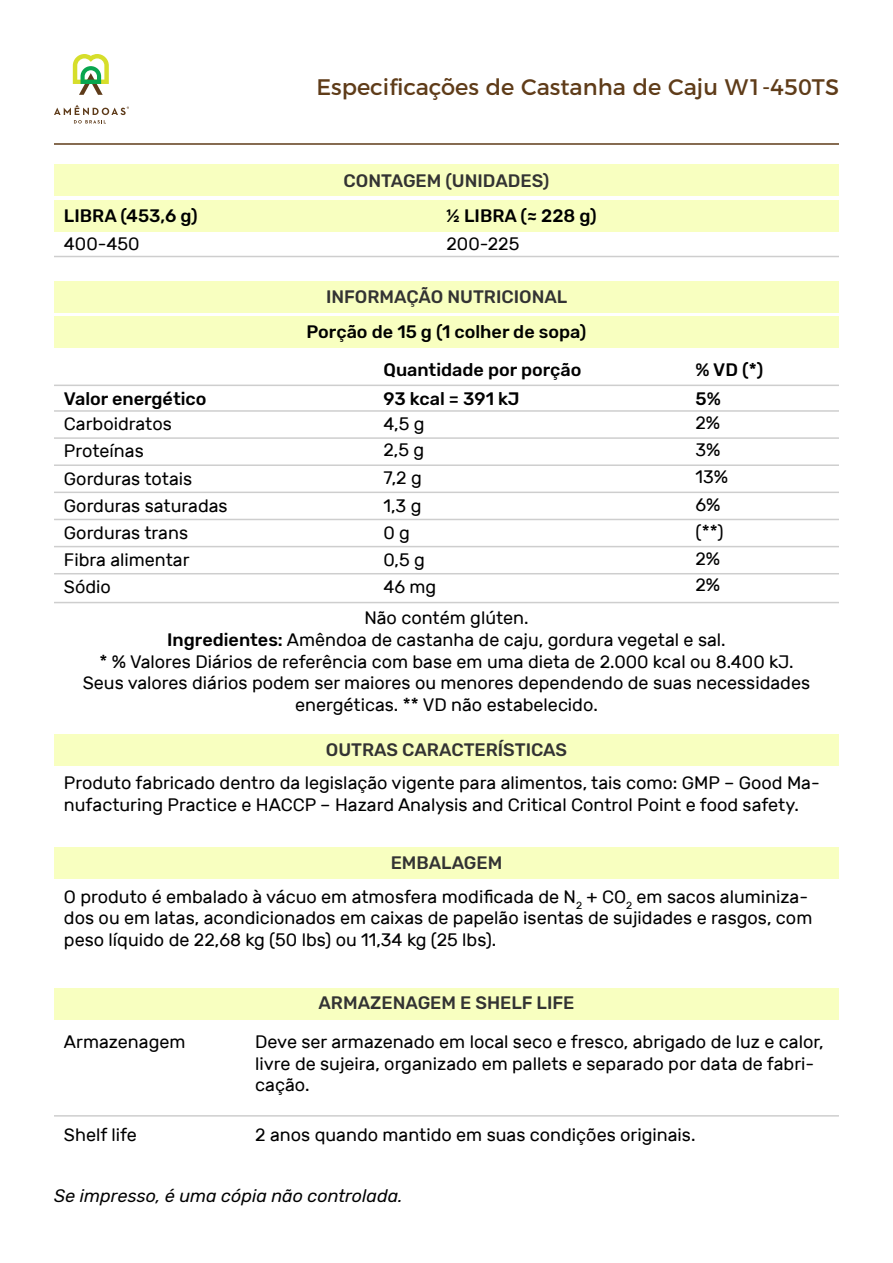
<style>
.page{position:relative;width:893px;height:1263px;background:#fff}
.page>*{position:absolute;margin:0;border:0;box-sizing:border-box;transform-origin:0 0}
.t1{font:22.5px "Montserrat";color:#5f3c19}
.t2{font:18px/27.2px "Rubik";color:#000}
.t3{font:500 18px "Rubik";color:#000}
.t4{font:500 18px "Rubik";color:#333}
.t5{font:italic 18px "Rubik";color:#000}
.s1{font-weight:500}
</style>
<div class="page">
<svg style="left:73px;top:54px;width:36px;height:41px"></svg>
<svg style="left:54px;top:105px;width:75px;height:19px"></svg>
<hr style="left:54px;top:143px;width:785px;height:2px;background:#5f3c19">
<hr style="left:54px;top:256px;width:785px;height:1px;background:#cecece">
<hr style="left:54px;top:410px;width:785px;height:2px;background:#cecece">
<hr style="left:54px;top:437px;width:785px;height:2px;background:#cecece">
<hr style="left:54px;top:464px;width:785px;height:2px;background:#cecece">
<hr style="left:54px;top:492px;width:785px;height:1px;background:#cecece">
<hr style="left:54px;top:519px;width:785px;height:1px;background:#cecece">
<hr style="left:54px;top:546px;width:785px;height:1px;background:#cecece">
<hr style="left:54px;top:573px;width:785px;height:1px;background:#cecece">
<hr style="left:54px;top:602px;width:785px;height:1px;background:#cecece">
<hr style="left:54px;top:385px;width:785px;height:1px;background:#cecece">
<hr style="left:54px;top:1115px;width:785px;height:1px;background:#cecece">
<div style="left:54px;top:164px;width:785px;height:32px;background:#f8ffc0"></div>
<div style="left:54px;top:281px;width:785px;height:32px;background:#f8ffc0"></div>
<div style="left:54px;top:734px;width:785px;height:31px;background:#f8ffc0"></div>
<div style="left:54px;top:848px;width:785px;height:31px;background:#f8ffc0"></div>
<div style="left:54px;top:988px;width:785px;height:31px;background:#f8ffc0"></div>
<div style="left:54px;top:200px;width:785px;height:31px;background:#f8ffc0"></div>
<div style="left:54px;top:317px;width:785px;height:31px;background:#f8ffc0"></div>
<p class="t1" style="left:316px;top:69px;width:524px">Especificações de Castanha de Caju W1-450TS</p>
<p class="t3" style="left:64px;top:205px;width:135px">LIBRA (453,6 g)</p>
<p class="t2" style="left:64px;top:231px;width:77px">400-450</p>
<p class="t4" style="left:344px;top:170px;width:207px">CONTAGEM (UNIDADES)</p>
<p class="t3" style="left:446px;top:205px;width:152px">½ LIBRA (≈ 228 g)</p>
<p class="t2" style="left:446px;top:231px;width:74px">200-225</p>
<p class="t4" style="left:326px;top:286px;width:243px">INFORMAÇÃO NUTRICIONAL</p>
<p class="t3" style="left:307px;top:321px;width:281px">Porção de 15 g (1 colher de sopa)</p>
<p class="t3" style="left:383px;top:359px;width:199px">Quantidade por porção</p>
<p class="t3" style="left:695px;top:359px;width:69px">% VD (*)</p>
<p class="t3" style="left:64px;top:388px;width:144px">Valor energético</p>
<p class="t3" style="left:383px;top:388px;width:138px">93 kcal = 391 kJ</p>
<p class="t2" style="left:64px;top:411px;width:165px">Carboidratos<br>Proteínas<br>Gorduras totais<br>Gorduras saturadas<br>Gorduras trans<br>Fibra alimentar<br>Sódio</p>
<p class="t2" style="left:83px;top:608px;width:729px;line-height:21.6px;text-align:center">Não contém glúten.<br><span class="s1">Ingredientes:</span> Amêndoa de castanha de caju, gordura vegetal e sal.<br>* % Valores Diários de referência com base em uma dieta de 2.000 kcal ou 8.400 kJ.<br>Seus valores diários podem ser maiores ou menores dependendo de suas necessidades energéticas. ** VD não estabelecido.</p>
<p class="t3" style="left:695px;top:388px;width:27px">5%</p>
<p class="t2" style="left:695px;top:409px;width:34px">2%<br>3%<br>13%<br>6% (**)<br>2%<br>2%</p>
<p class="t2" style="left:383px;top:410px;width:54px">4,5 g<br>2,5 g<br>7,2 g<br>1,3 g<br>0 g<br>0,5 g<br>46 mg</p>
<p class="t4" style="left:326px;top:739px;width:243px">OUTRAS CARACTERÍSTICAS</p>
<p class="t2" style="left:64px;top:772px;width:757px;line-height:21.6px">Produto fabricado dentro da legislação vigente para alimentos, tais como: GMP – Good Ma&shy;nufacturing Practice e HACCP – Hazard Analysis and Critical Control Point e food safety.</p>
<p class="t4" style="left:391px;top:853px;width:113px">EMBALAGEM</p>
<p class="t2" style="left:64px;top:886px;width:750px;line-height:21.6px">O produto é embalado à vácuo em atmosfera modificada de N<sub>2</sub> + CO<sub>2</sub> em sacos aluminiza&shy;dos ou em latas, acondicionados em caixas de papelão isentas de sujidades e rasgos, com peso líquido de 22,68 kg (50 lbs) ou 11,34 kg (25 lbs).</p>
<p class="t2" style="left:64px;top:1029px;width:123px">Armazenagem</p>
<p class="t2" style="left:64px;top:1122px;width:74px">Shelf life</p>
<p class="t4" style="left:318px;top:992px;width:258px">ARMAZENAGEM E SHELF LIFE</p>
<p class="t2" style="left:255px;top:1031px;width:570px;line-height:21.6px">Deve ser armazenado em local seco e fresco, abrigado de luz e calor, livre de sujeira, organizado em pallets e separado por data de fabri&shy;cação.</p>
<p class="t2" style="left:255px;top:1122px;width:442px">2 anos quando mantido em suas condições originais.</p>
<p class="t5" style="left:54px;top:1186px;width:350px">Se impresso, é uma cópia não controlada.</p>
</div>
